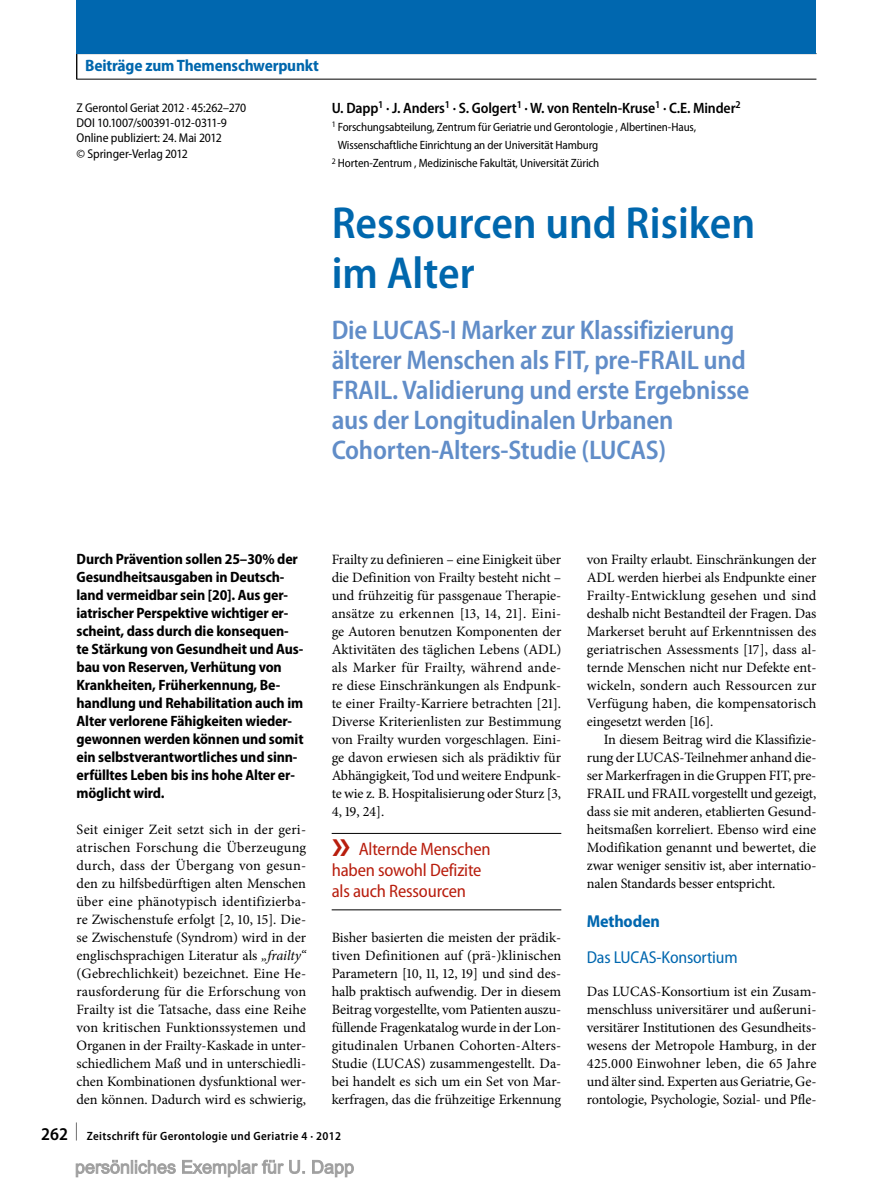
<style>
.page{position:relative;width:893px;height:1187px;background:#fff}
.page>*{position:absolute;margin:0;border:0;box-sizing:border-box;transform-origin:0 0}
.t1{font:600 semi-condensed 45px/49.5px "Myriad Pro";color:#0067ad}
.t2{font:600 semi-condensed 45px "Myriad Pro";color:#b81d0d}
.t3{font:600 semi-condensed 27px/30px "Myriad Pro";letter-spacing:-.01em;color:#618dc8}
.t4{font:semi-condensed 18px/21px "Myriad Pro";letter-spacing:-.01em;color:#b81d0d}
.t5{font:semi-condensed 17.25px "Myriad Pro";letter-spacing:-.01em;color:#0067af}
.t6{font:700 semi-condensed 17.25px "Myriad Pro";letter-spacing:-.01em;color:#0067af}
.t7{font:700 semi-condensed 16.5px "Myriad Pro";letter-spacing:-.01em;color:#0067ad}
.t8{font:700 semi-condensed 15px/18px "Myriad Pro";letter-spacing:-.01em;color:#000}
.t9{font:600 semi-condensed 15px "Myriad Pro";letter-spacing:-.01em;color:#000}
.t10{font:14.25px/18px "Minion Pro";letter-spacing:-.01em;color:#000;text-align:justify}
.t11{font:semi-condensed 12.75px/15.3px "Myriad Pro";letter-spacing:-.005em;color:#000}
.t12{font:semi-condensed 12px "Myriad Pro";letter-spacing:-.01em;color:#000}
.t13{font:600 semi-condensed 12px "Myriad Pro";letter-spacing:.03em;color:#000}
.s1{font-style:italic}
.s2{font-size:18px}
</style>
<div class="page">
<hr style="left:332px;top:833px;width:229px;height:1px;background:#000">
<hr style="left:332px;top:909px;width:229px;height:1px;background:#000">
<hr style="left:77px;top:79px;width:739px;height:1px;background:#000">
<svg style="left:76px;top:54px;width:1px;height:25px"></svg>
<div style="left:77px;top:0;width:739px;height:54px;background:#0067af"></div>
<svg style="left:75px;top:1159px;width:279px;height:18px"></svg>
<p class="t7" style="left:85px;top:57px;width:235px">Beiträge zum Themenschwerpunkt</p>
<p class="t11" style="left:77px;top:100px;width:171px">Z Gerontol Geriat 2012 · 45:262–270<br>DOI 10.1007/s00391-012-0311-9<br>Online publiziert: 24. Mai 2012<br>© Springer-Verlag 2012</p>
<p class="t9" style="left:332px;top:100px;width:411px">U. Dapp<sup>1</sup> · J. Anders<sup>1</sup> · S. Golgert<sup>1</sup> · W. von Renteln-Kruse<sup>1</sup> · C.E. Minder<sup>2</sup></p>
<p class="t12" style="left:332px;top:121px;width:366px"><sup>1</sup> Forschungsabteilung, Zentrum für Geriatrie und Gerontologie , Albertinen-Haus,</p>
<p class="t12" style="left:338px;top:139px;width:262px">Wissenschaftliche Einrichtung an der Universität Hamburg</p>
<p class="t12" style="left:332px;top:157px;width:269px"><sup>2</sup> Horten-Zentrum , Medizinische Fakultät, Universität Zürich</p>
<h1 class="t1" style="left:332px;top:199px;width:425px">Ressourcen und Risiken im Alter</h1>
<h2 class="t3" style="left:332px;top:315px;width:419px">Die LUCAS-I Marker zur Klassifizierung älterer Menschen als FIT, pre-FRAIL und FRAIL. Validierung und erste Ergebnisse aus der Longitudinalen Urbanen Cohorten-Alters-Studie (LUCAS)</h2>
<p class="t8" style="left:77px;top:550px;width:229px">Durch Prävention sollen 25–30% der Gesundheitsausgaben in Deutsch&shy;land vermeidbar sein [20]. Aus ger&shy;iatrischer Perspektive wichtiger er&shy;scheint, dass durch die konsequen&shy;te Stärkung von Gesundheit und Aus&shy;bau von Reserven, Verhütung von Krankheiten, Früherkennung, Be&shy;handlung und Rehabilitation auch im Alter verlorene Fähigkeiten wieder&shy;gewonnen werden können und somit ein selbstverantwortliches und sinn&shy;erfülltes Leben bis ins hohe Alter er&shy;möglicht wird.</p>
<p class="t10" style="left:77px;top:820px;width:231px">Seit einiger Zeit setzt sich in der geri&shy;atrischen Forschung die Überzeugung durch, dass der Übergang von gesun&shy;den zu hilfsbedürftigen alten Menschen über eine phänotypisch identifizierba&shy;re Zwischenstufe erfolgt [2, 10, 15]. Die&shy;se Zwischenstufe (Syndrom) wird in der englischsprachigen Literatur als <span class="s1">„frailty“ </span>(Gebrechlichkeit) bezeichnet. Eine He&shy;rausforderung für die Erforschung von Frailty ist die Tatsache, dass eine Reihe von kritischen Funktionssystemen und Organen in der Frailty-Kaskade in unter&shy;schiedlichem Maß und in unterschiedli&shy;chen Kombinationen dysfunktional wer&shy;den können. Dadurch wird es schwierig,</p>
<p class="t10" style="left:332px;top:550px;width:231px">Frailty zu definieren – eine Einigkeit über die Definition von Frailty besteht nicht – und frühzeitig für passgenaue Therapie&shy;ansätze zu erkennen [13, 14, 21]. Eini&shy;ge Autoren benutzen Komponenten der Aktivitäten des täglichen Lebens (ADL) als Marker für Frailty, während ande&shy;re diese Einschränkungen als Endpunk&shy;te einer Frailty-Karriere betrachten [21].<br>Diverse Kriterienlisten zur Bestimmung von Frailty wurden vorgeschlagen. Eini&shy;ge davon erwiesen sich als prädiktiv für Abhängigkeit, Tod und weitere Endpunk&shy;te wie z. B. Hospitalisierung oder Sturz [3, 4, 19, 24].</p>
<h1 class="t2" style="left:332px;top:819px;width:20px">»</h1>
<p class="t4" style="left:332px;top:838px;width:160px;text-indent:27px">Alternde Menschen haben sowohl Defizite als auch Ressourcen</p>
<p class="t10" style="left:332px;top:928px;width:231px">Bisher basierten die meisten der prädik&shy;tiven Definitionen auf (prä-)klinischen Parametern [10, 11, 12, 19] und sind des&shy;halb praktisch aufwendig. Der in diesem Beitrag vorgestellte, vom Patienten auszu&shy;füllende Fragenkatalog wurde in der Lon&shy;gitudinalen Urbanen Cohorten-Alters-Studie (LUCAS) zusammengestellt. Da&shy;bei handelt es sich um ein Set von Mar&shy;kerfragen, das die frühzeitige Erkennung</p>
<p class="t13" style="left:41px;top:1129px;width:302px"><span class="s2">262 </span><sup>|</sup> Zeitschrift für Gerontologie und Geriatrie 4 · 2012</p>
<p class="t10" style="left:587px;top:550px;width:231px">von Frailty erlaubt. Einschränkungen der ADL werden hierbei als Endpunkte einer Frailty-Entwicklung gesehen und sind deshalb nicht Bestandteil der Fragen. Das Markerset beruht auf Erkenntnissen des geriatrischen Assessments [17], dass al&shy;ternde Menschen nicht nur Defekte ent&shy;wickeln, sondern auch Ressourcen zur Verfügung haben, die kompensatorisch eingesetzt werden [16].</p>
<p class="t10" style="left:587px;top:730px;width:231px;text-indent:17px">In diesem Beitrag wird die Klassifizie&shy;rung der LUCAS-Teilnehmer anhand die&shy;ser Markerfragen in die Gruppen FIT, pre-FRAIL und FRAIL vorgestellt und gezeigt, dass sie mit anderen, etablierten Gesund&shy;heitsmaßen korreliert. Ebenso wird eine Modifikation genannt und bewertet, die zwar weniger sensitiv ist, aber internatio&shy;nalen Standards besser entspricht.</p>
<p class="t6" style="left:587px;top:911px;width:74px">Methoden</p>
<p class="t5" style="left:587px;top:947px;width:152px">Das LUCAS-Konsortium</p>
<p class="t10" style="left:587px;top:982px;width:231px">Das LUCAS-Konsortium ist ein Zusam&shy;menschluss universitärer und außeruni&shy;versitärer Institutionen des Gesundheits&shy;wesens der Metropole Hamburg, in der 425.000 Einwohner leben, die 65 Jahre und älter sind. Experten aus Geriatrie, Ge&shy;rontologie, Psychologie, Sozial- und Pfle-</p>
</div>
